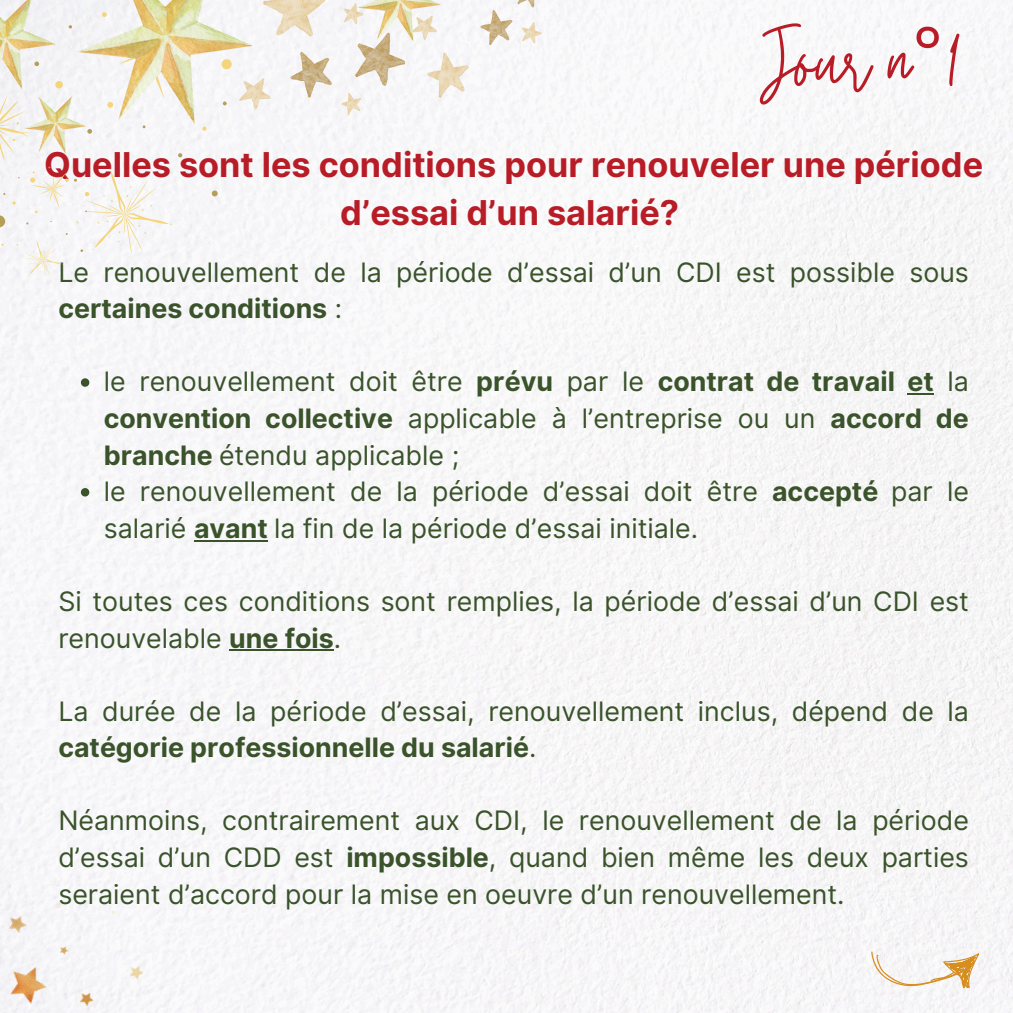
<style>
.page{position:relative;width:1013px;height:1013px;background:#fff}
.page>*{position:absolute;margin:0;border:0;box-sizing:border-box;transform-origin:0 0}
.t1{font:70px "Twister";color:#b81d27}
.t2{font:700 34.25px/47.8px "Inter";color:#b81d27;text-align:center}
.t3{font:26.75px/36.5px "Inter";color:#3a532b}
.s1{font-family:"Noto Sans"}
.s2{font-weight:700}
</style>
<div class="page">
<div style="left:0;top:0;width:1012px;height:1012px;background:#f6f6f8"></div>
<svg style="left:81px;top:378px;width:8px;height:9px"></svg>
<hr style="left:907px;top:393px;width:26px;height:2px;background:#3a532b">
<svg style="left:81px;top:488px;width:8px;height:8px"></svg>
<hr style="left:194px;top:539px;width:74px;height:2px;background:#3a532b">
<hr style="left:229px;top:649px;width:105px;height:2px;background:#3a532b">
<svg style="left:863px;top:920px;width:127px;height:92px"></svg>
<svg style="left:212px;top:190px;width:6px;height:6px"></svg>
<svg style="left:202px;top:127px;width:4px;height:4px"></svg>
<img style="left:0;top:0;width:55px;height:12px">
<img style="left:76px;top:0;width:177px;height:125px">
<img style="left:240px;top:0;width:303px;height:114px">
<img style="left:357px;top:0;width:84px;height:42px">
<svg style="left:0;top:12px;width:182px;height:266px"></svg>
<img style="left:0;top:872px;width:186px;height:140px">
<p class="t1" style="left:757px;top:12px;width:201px">Jour n<span class="s1">°</span>1</p>
<h1 class="t2" style="left:44px;top:141px;width:940px">Quelles sont les conditions pour renouveler une période d’essai d’un salarié?</h1>
<p class="t3" style="left:58px;top:254px;width:912px">Le renouvellement de la période d’essai d’un CDI est possible sous <span class="s2">certaines conditions</span> :</p>
<p class="t3" style="left:104px;top:363px;width:866px;text-align:justify">le renouvellement doit être <span class="s2">prévu</span> par le <span class="s2">contrat de travail et</span> la <span class="s2">convention collective</span> applicable à l’entreprise ou un <span class="s2">accord de branche</span> étendu applicable ;</p>
<p class="t3" style="left:104px;top:473px;width:866px">le renouvellement de la période d’essai doit être <span class="s2">accepté</span> par le salarié <span class="s2">avant</span> la fin de la période d’essai initiale.</p>
<p class="t3" style="left:58px;top:583px;width:912px">Si toutes ces conditions sont remplies, la période d’essai d’un CDI est renouvelable <span class="s2">une fois</span>.</p>
<p class="t3" style="left:58px;top:692px;width:912px">La durée de la période d’essai, renouvellement inclus, dépend de la <span class="s2">catégorie professionnelle du salarié</span>.</p>
<p class="t3" style="left:58px;top:802px;width:912px;text-align:justify">Néanmoins, contrairement aux CDI, le renouvellement de la période d’essai d’un CDD est <span class="s2">impossible</span>, quand bien même les deux parties seraient d’accord pour la mise en oeuvre d’un renouvellement.</p>
</div>
